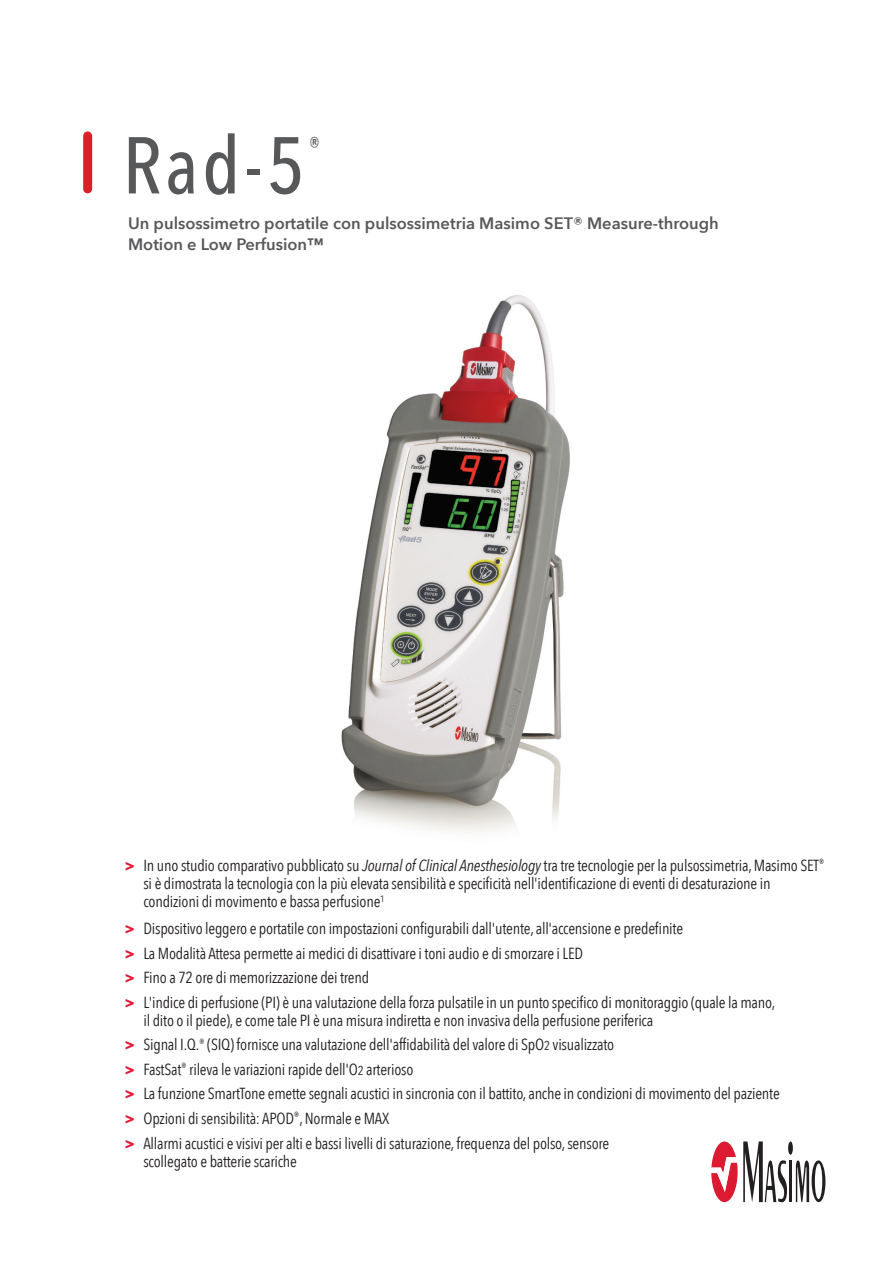
<style>
.page{position:relative;width:893px;height:1263px;background:#fff}
.page>*{position:absolute;margin:0;border:0;box-sizing:border-box;transform-origin:0 0}
.t1{font:500 79.5px "Avenir Next Condensed";color:#57585a}
.t2{font:500 24px "Avenir Next Condensed";color:#57585a}
.t3{font:600 16.5px/21px "Avenir Next";color:#57585a}
.Subheader{font:16.05px/18px "Avenir Next Condensed";letter-spacing:-.015em;color:#231f20}
.s1{font-weight:700;color:#e51836}
.s2{font-style:italic}
.s3{font-size:12.75px}
</style>
<div class="page">
<div style="left:788px;top:1141px;width:5px;height:14px;background:#231f20;border-radius:50%"></div>
<hr style="left:789px;top:1160px;width:3px;height:42px;background:#231f20">
<svg style="left:796px;top:1160px;width:29px;height:42px"></svg>
<svg style="left:711px;top:1141px;width:76px;height:61px"></svg>
<img style="left:341px;top:295px;width:229px;height:538px">
<div style="left:83px;top:136px;width:9px;height:53px;background:#da2128"></div>
<p class="t1" style="left:123px;top:117px;width:184px">Rad-5</p>
<p class="t2" style="left:309px;top:131px;width:13px">®</p>
<p class="t3" style="left:128px;top:212px;width:592px">Un pulsossimetro portatile con pulsossimetria Masimo SET® Measure-through<br>Motion e Low Perfusion™</p>
<p class="Subheader" style="left:143px;top:856px;width:682px;text-indent:-19px"><span class="s1">&gt;</span> In uno studio comparativo pubblicato su <span class="s2">Journal of Clinical Anesthesiology</span> tra tre tecnologie per la pulsossimetria, Masimo SET<sup>® </sup>si è dimostrata la tecnologia con la più elevata sensibilità e specificità nell'identificazione di eventi di desaturazione in condizioni di movimento e bassa perfusione<sup>1</sup></p>
<p class="Subheader" style="left:124px;top:919px;width:560px"><span class="s1">&gt;</span> Dispositivo leggero e portatile con impostazioni configurabili dall'utente, all'accensione e predefinite</p>
<p class="Subheader" style="left:124px;top:943px;width:460px"><span class="s1">&gt;</span> La Modalità Attesa permette ai medici di disattivare i toni audio e di smorzare i LED</p>
<p class="Subheader" style="left:124px;top:968px;width:246px"><span class="s1">&gt;</span> Fino a 72 ore di memorizzazione dei trend</p>
<p class="Subheader" style="left:143px;top:992px;width:633px;text-indent:-19px"><span class="s1">&gt;</span> L'indice di perfusione (PI) è una valutazione della forza pulsatile in un punto specifico di monitoraggio (quale la mano, il dito o il piede), e come tale PI è una misura indiretta e non invasiva della perfusione periferica</p>
<p class="Subheader" style="left:124px;top:1035px;width:491px"><span class="s1">&gt;</span> Signal I.Q.<sup>®</sup> (SIQ) fornisce una valutazione dell'affidabilità del valore di SpO<span class="s3">2</span> visualizzato</p>
<p class="Subheader" style="left:124px;top:1059px;width:290px"><span class="s1">&gt;</span> FastSat<sup>®</sup> rileva le variazioni rapide dell'O<span class="s3">2</span> arterioso</p>
<p class="Subheader" style="left:124px;top:1084px;width:657px"><span class="s1">&gt;</span> La funzione SmartTone emette segnali acustici in sincronia con il battito, anche in condizioni di movimento del paziente</p>
<p class="Subheader" style="left:124px;top:1108px;width:266px"><span class="s1">&gt;</span> Opzioni di sensibilità: APOD<sup>®</sup>, Normale e MAX</p>
<p class="Subheader" style="left:143px;top:1133px;width:467px;text-indent:-19px"><span class="s1">&gt;</span> Allarmi acustici e visivi per alti e bassi livelli di saturazione, frequenza del polso, sensore scollegato e batterie scariche</p>
</div>
